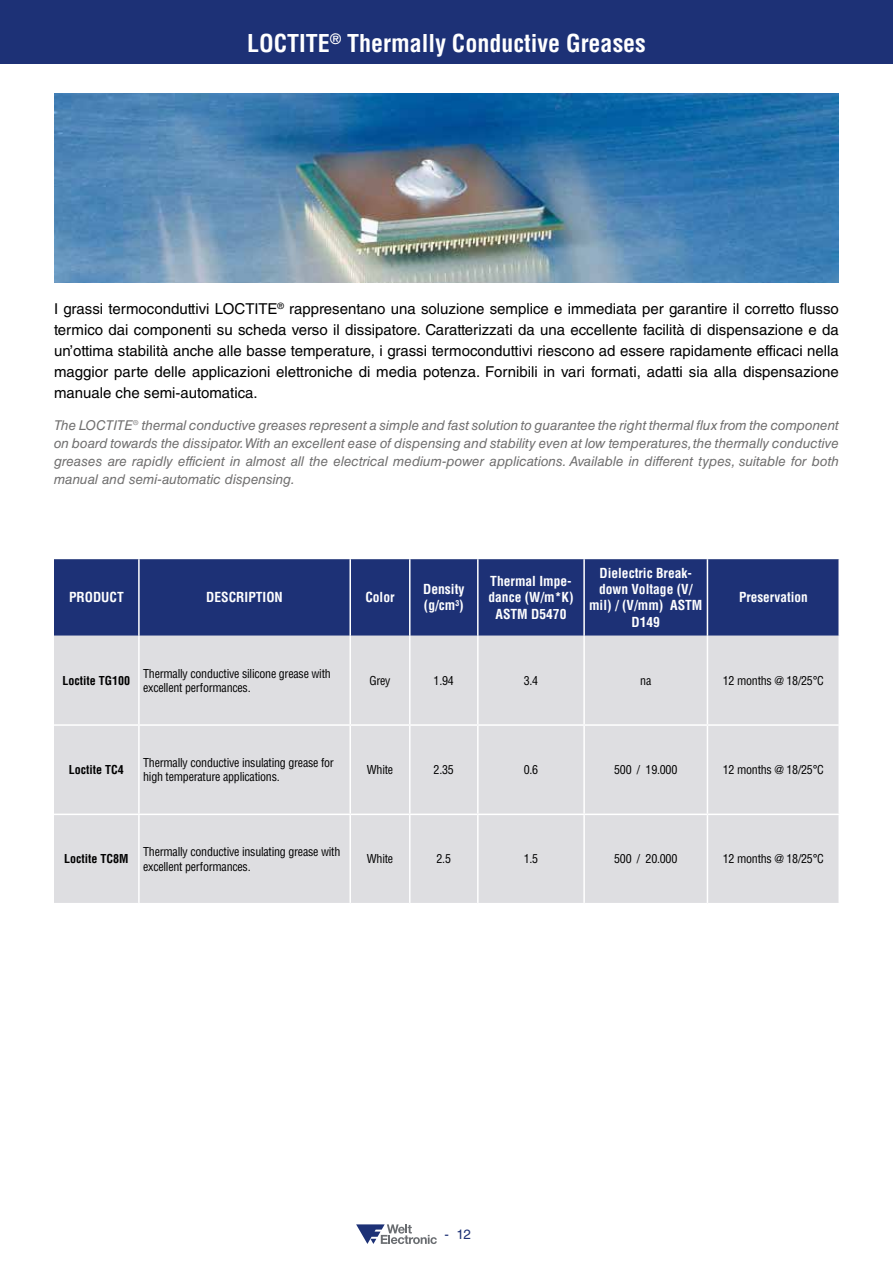
<style>
.page{position:relative;width:893px;height:1263px;background:#fff}
.page>*{position:absolute;margin:0;border:0;box-sizing:border-box;transform-origin:0 0}
.t1{font:700 condensed 24px "Helvetica LT Std";color:#fff}
.t2{font:15px/21px "Helvetica LT Std";color:#000;text-align:justify}
.t3{font:italic 13.5px/18px "Helvetica LT Std";color:#706f6f;text-align:justify}
.t4{font:700 condensed 13.5px/16.2px "Helvetica LT Std";color:#fff;text-align:center}
.t5{font:13.5px "Helvetica LT Std";color:#1d3176}
.t6{font:condensed 12px/14.4px "Helvetica LT Std";letter-spacing:-.02em;color:#000}
.t7{font:700 condensed 12px "Helvetica LT Std";color:#000}
</style>
<div class="page">
<div style="left:0;top:0;width:893px;height:64px;background:#1d3176"></div>
<img style="left:54px;top:94px;width:785px;height:188px">
<svg style="left:356px;top:1224px;width:81px;height:20px"></svg>
<div style="left:54px;top:559px;width:784px;height:77px;background:#1d3176"></div>
<div style="left:54px;top:636px;width:784px;height:267px;background:#dedee1"></div>
<hr style="left:138px;top:559px;width:2px;height:77px;background:#fff">
<hr style="left:349px;top:559px;width:2px;height:77px;background:#fff">
<hr style="left:409px;top:559px;width:1px;height:77px;background:#fff">
<hr style="left:477px;top:559px;width:2px;height:77px;background:#fff">
<hr style="left:583px;top:559px;width:2px;height:77px;background:#fff">
<hr style="left:707px;top:559px;width:1px;height:77px;background:#fff">
<hr style="left:138px;top:636px;width:2px;height:88px;background:#fff">
<hr style="left:349px;top:636px;width:2px;height:88px;background:#fff">
<hr style="left:409px;top:636px;width:1px;height:88px;background:#fff">
<hr style="left:477px;top:636px;width:2px;height:88px;background:#fff">
<hr style="left:583px;top:636px;width:2px;height:88px;background:#fff">
<hr style="left:707px;top:636px;width:1px;height:88px;background:#fff">
<hr style="left:54px;top:724px;width:85px;height:2px;background:#fff">
<hr style="left:139px;top:724px;width:211px;height:2px;background:#fff">
<hr style="left:138px;top:726px;width:2px;height:88px;background:#fff">
<hr style="left:350px;top:724px;width:60px;height:2px;background:#fff">
<hr style="left:349px;top:726px;width:2px;height:88px;background:#fff">
<hr style="left:410px;top:724px;width:68px;height:2px;background:#fff">
<hr style="left:409px;top:726px;width:1px;height:88px;background:#fff">
<hr style="left:478px;top:724px;width:106px;height:2px;background:#fff">
<hr style="left:477px;top:726px;width:2px;height:88px;background:#fff">
<hr style="left:584px;top:724px;width:123px;height:2px;background:#fff">
<hr style="left:583px;top:726px;width:2px;height:88px;background:#fff">
<hr style="left:707px;top:724px;width:133px;height:2px;background:#fff">
<hr style="left:707px;top:726px;width:1px;height:88px;background:#fff">
<hr style="left:54px;top:814px;width:85px;height:1px;background:#fff">
<hr style="left:139px;top:814px;width:211px;height:1px;background:#fff">
<hr style="left:138px;top:815px;width:2px;height:88px;background:#fff">
<hr style="left:350px;top:814px;width:60px;height:1px;background:#fff">
<hr style="left:349px;top:815px;width:2px;height:88px;background:#fff">
<hr style="left:410px;top:814px;width:68px;height:1px;background:#fff">
<hr style="left:409px;top:815px;width:1px;height:88px;background:#fff">
<hr style="left:478px;top:814px;width:106px;height:1px;background:#fff">
<hr style="left:477px;top:815px;width:2px;height:88px;background:#fff">
<hr style="left:584px;top:814px;width:123px;height:1px;background:#fff">
<hr style="left:583px;top:815px;width:2px;height:88px;background:#fff">
<hr style="left:707px;top:814px;width:133px;height:1px;background:#fff">
<hr style="left:707px;top:815px;width:1px;height:88px;background:#fff">
<h1 class="t1" style="left:247px;top:28px;width:400px">LOCTITE<sup>®</sup> Thermally Conductive Greases</h1>
<p class="t2" style="left:54px;top:298px;width:786px">I grassi termoconduttivi LOCTITE<sup>®</sup> rappresentano una soluzione semplice e immediata per garantire il corretto flusso termico dai componenti su scheda verso il dissipatore. Caratterizzati da una eccellente facilità di dispensazione e da un’ottima stabilità anche alle basse temperature, i grassi termoconduttivi riescono ad essere rapidamente efficaci nella maggior parte delle applicazioni elettroniche di media potenza. Fornibili in vari formati, adatti sia alla dispensazione manuale che semi-automatica.</p>
<p class="t3" style="left:54px;top:416px;width:786px">The LOCTITE® thermal conductive greases represent a simple and fast solution to guarantee the right thermal flux from the component on board towards the dissipator. With an excellent ease of dispensing and stability even at low temperatures, the thermally conductive greases are rapidly efficient in almost all the electrical medium-power applications. Available in different types, suitable for both manual and semi-automatic dispensing.</p>
<p class="t4" style="left:69px;top:589px;width:56px">PRODUCT</p>
<p class="t4" style="left:206px;top:589px;width:78px">DESCRIPTION</p>
<p class="t4" style="left:365px;top:589px;width:31px">Color</p>
<p class="t4" style="left:423px;top:581px;width:43px;text-align:left">Density (g/cm<sup>3</sup>)</p>
<p class="t4" style="left:488px;top:573px;width:87px">Thermal Impe&shy;dance (W/m*K)<br>ASTM D5470</p>
<p class="t4" style="left:589px;top:565px;width:115px">Dielectric Break&shy;down Voltage (V/ mil) / (V/mm) ASTM<br>D149</p>
<p class="t4" style="left:739px;top:589px;width:70px">Preservation</p>
<p class="t7" style="left:63px;top:673px;width:69px">Loctite TG100</p>
<p class="t6" style="left:143px;top:666px;width:189px">Thermally conductive silicone grease with excellent performances.</p>
<p class="t6" style="left:369px;top:673px;width:23px">Grey</p>
<p class="t6" style="left:434px;top:673px;width:22px">1.94</p>
<p class="t6" style="left:524px;top:673px;width:16px">3.4</p>
<p class="t6" style="left:640px;top:673px;width:13px">na</p>
<p class="t6" style="left:723px;top:673px;width:103px">12 months @ 18/25°C</p>
<p class="t7" style="left:69px;top:762px;width:57px">Loctite TC4</p>
<p class="t6" style="left:143px;top:755px;width:192px">Thermally conductive insulating grease for high temperature applications.</p>
<p class="t6" style="left:367px;top:762px;width:28px">White</p>
<p class="t6" style="left:434px;top:762px;width:22px">2.35</p>
<p class="t6" style="left:524px;top:762px;width:16px">0.6</p>
<p class="t6" style="left:614px;top:762px;width:65px">500 / 19.000</p>
<p class="t6" style="left:723px;top:762px;width:103px">12 months @ 18/25°C</p>
<p class="t7" style="left:64px;top:851px;width:66px">Loctite TC8M</p>
<p class="t6" style="left:143px;top:844px;width:199px">Thermally conductive insulating grease with excellent performances.</p>
<p class="t6" style="left:367px;top:852px;width:28px">White</p>
<p class="t6" style="left:436px;top:852px;width:16px">2.5</p>
<p class="t6" style="left:524px;top:852px;width:16px">1.5</p>
<p class="t6" style="left:614px;top:852px;width:65px">500 / 20.000</p>
<p class="t6" style="left:723px;top:852px;width:103px">12 months @ 18/25°C</p>
<p class="t5" style="left:445px;top:1226px;width:28px">- 12</p>
</div>
